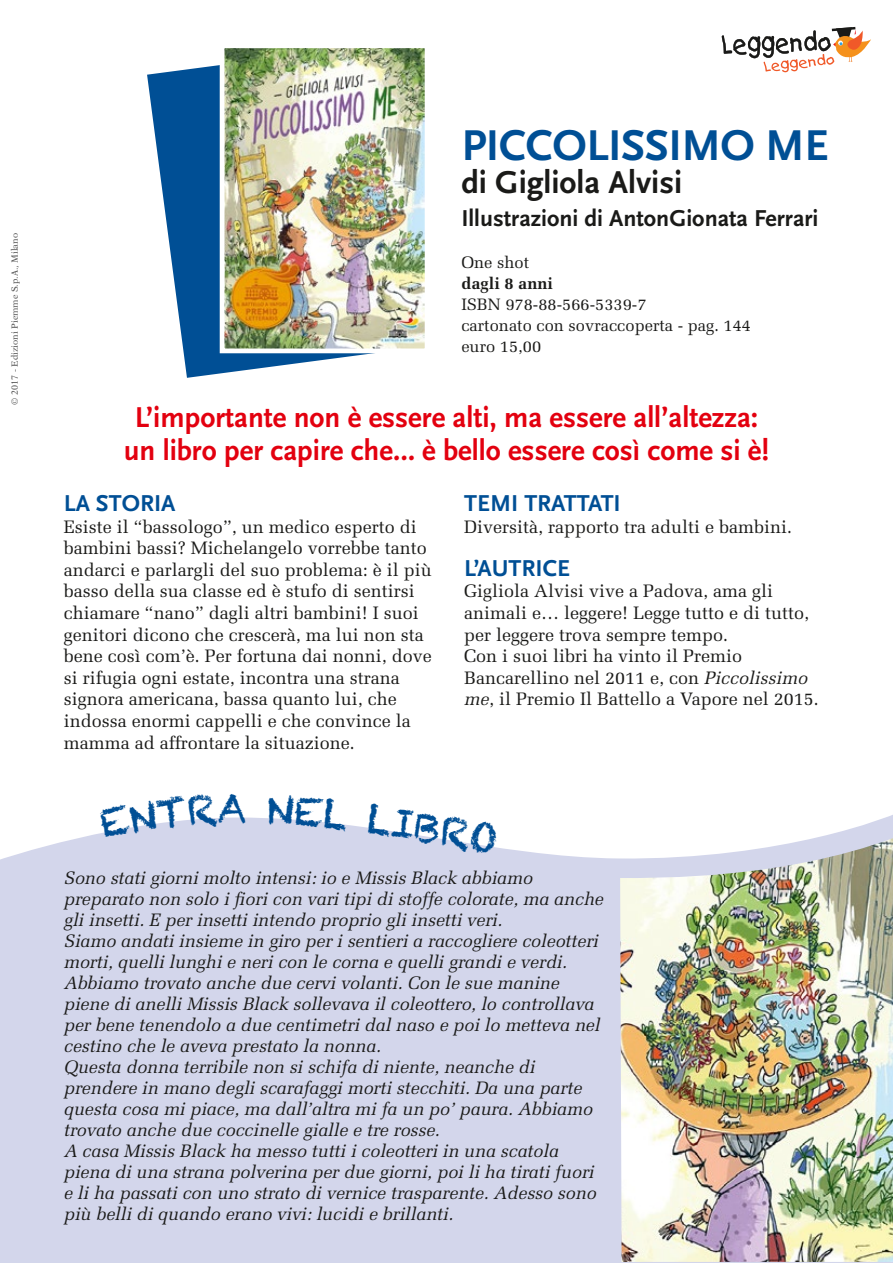
<style>
.page{position:relative;width:893px;height:1263px;background:#fff}
.page>*{position:absolute;margin:0;border:0;box-sizing:border-box;transform-origin:0 0}
.t1{font:700 45px "Scala Sans LF";letter-spacing:-.01em;color:#004f95}
.t2{font:39px "Chalkduster";color:#004f95}
.t3{font:700 33px "Scala Sans LF";color:#1a1a18}
.t4{font:700 30px/33px "Scala Sans LF";color:#e3000f;text-align:center}
.t5{font:700 24px "Scala Sans LF";color:#1a1a18}
.t6{font:700 24px "Scala Sans LF";color:#004f95}
.t7{font:italic 18px/21px "Melior";letter-spacing:-.005em;color:#1a1a18}
.t8{font:18px/21.6px "Melior";color:#1a1a18}
.t9{font:16.5px/21px "Melior";color:#1a1a18}
.t10{font:700 16.5px "Melior";color:#1a1a18}
.t11{font:9px "New Aster";color:#565656}
.s1{font-style:italic}
</style>
<div class="page">
<div style="left:0;top:815px;width:893px;height:448px;background:#d3d6eb"></div>
<img style="left:620px;top:838px;width:273px;height:424px">
<svg style="left:722px;top:27px;width:149px;height:45px"></svg>
<svg style="left:147px;top:65px;width:205px;height:313px;fill:#004f95"></svg>
<img style="left:217px;top:48px;width:208px;height:308px">
<svg style="left:99px;top:815px;width:146px;height:23px"></svg>
<svg style="left:268px;top:815px;width:81px;height:16px"></svg>
<svg style="left:367px;top:815px;width:26px;height:22px"></svg>
<p class="t11" style="left:9px;top:405px;width:173px;rotate:-90deg">© 2017 - Edizioni Piemme S.p.A., Milano</p>
<h1 class="t1" style="left:461px;top:121px;width:369px">PICCOLISSIMO ME</h1>
<h3 class="t3" style="left:461px;top:164px;width:222px">di Gigliola Alvisi</h3>
<h3 class="t5" style="left:461px;top:205px;width:359px">Illustrazioni di AntonGionata Ferrari</h3>
<p class="t9" style="left:461px;top:252px;width:69px">One shot</p>
<p class="t10" style="left:461px;top:274px;width:93px">dagli 8 anni</p>
<p class="t9" style="left:461px;top:294px;width:291px">ISBN 978-88-566-5339-7<br>cartonato con sovraccoperta - pag. 144 euro 15,00</p>
<h3 class="t4" style="left:124px;top:402px;width:647px">L’importante non è essere alti, ma essere all’altezza: un libro per capire che… è bello essere così come si è!</h3>
<h3 class="t6" style="left:64px;top:490px;width:113px">LA STORIA</h3>
<p class="t8" style="left:64px;top:516px;width:370px">Esiste il “bassologo”, un medico esperto di bambini bassi? Michelangelo vorrebbe tanto andarci e parlargli del suo problema: è il più basso della sua classe ed è stufo di sentirsi chiamare “nano” dagli altri bambini! I suoi genitori dicono che crescerà, ma lui non sta bene così com’è. Per fortuna dai nonni, dove si rifugia ogni estate, incontra una strana signora americana, bassa quanto lui, che indossa enormi cappelli e che convince la mamma ad affrontare la situazione.</p>
<h3 class="t6" style="left:464px;top:490px;width:158px">TEMI TRATTATI</h3>
<p class="t8" style="left:464px;top:516px;width:329px">Diversità, rapporto tra adulti e bambini.</p>
<h3 class="t6" style="left:464px;top:555px;width:108px">L’AUTRICE</h3>
<p class="t8" style="left:464px;top:580px;width:356px">Gigliola Alvisi vive a Padova, ama gli animali e… leggere! Legge tutto e di tutto, per leggere trova sempre tempo.<br>Con i suoi libri ha vinto il Premio Bancarellino nel 2011 e, con <span class="s1">Piccolissimo me</span>, il Premio Il Battello a Vapore nel 2015.</p>
<h2 class="t2" style="left:395px;top:799px;width:109px;rotate:9deg">IBRO</h2>
<p class="t7" style="left:64px;top:867px;width:541px">Sono stati giorni molto intensi: io e Missis Black abbiamo preparato non solo i fiori con vari tipi di stoffe colorate, ma anche gli insetti. E per insetti intendo proprio gli insetti veri.<br>Siamo andati insieme in giro per i sentieri a raccogliere coleotteri morti, quelli lunghi e neri con le corna e quelli grandi e verdi.<br>Abbiamo trovato anche due cervi volanti. Con le sue manine piene di anelli Missis Black sollevava il coleottero, lo controllava per bene tenendolo a due centimetri dal naso e poi lo metteva nel cestino che le aveva prestato la nonna.<br>Questa donna terribile non si schifa di niente, neanche di prendere in mano degli scarafaggi morti stecchiti. Da una parte questa cosa mi piace, ma dall’altra mi fa un po’ paura. Abbiamo trovato anche due coccinelle gialle e tre rosse.<br>A casa Missis Black ha messo tutti i coleotteri in una scatola piena di una strana polverina per due giorni, poi li ha tirati fuori e li ha passati con uno strato di vernice trasparente. Adesso sono più belli di quando erano vivi: lucidi e brillanti.</p>
</div>
